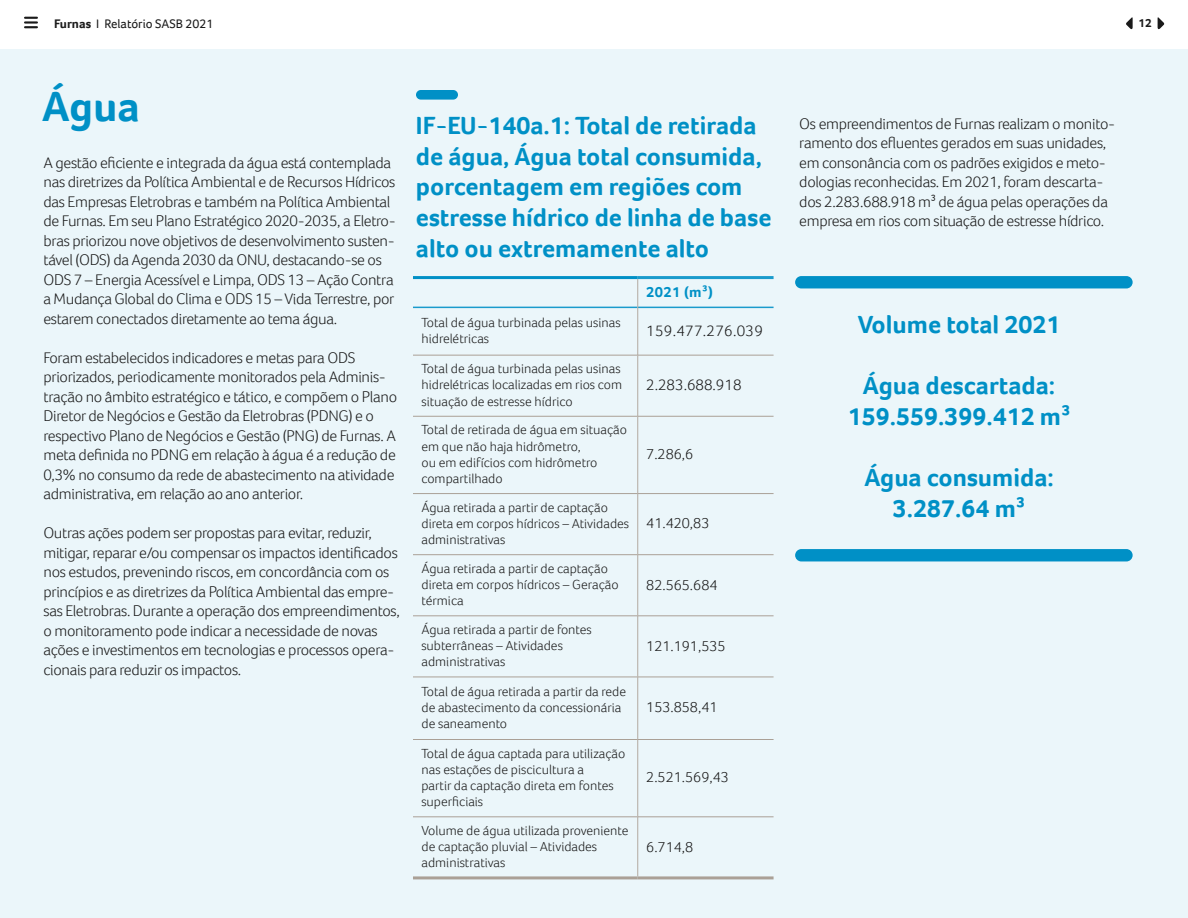
<style>
.page{position:relative;width:1188px;height:918px;background:#ebf6fa}
.page>*{position:absolute;margin:0;border:0;box-sizing:border-box;transform-origin:0 0}
.t1{font:700 43.5px "Foco";color:#0090c6}
.t2{font:700 25.5px/30.6px "Foco";color:#0090c6;text-align:center}
.t3{font:300 15.75px/19.5px "Foco";letter-spacing:-.02em;color:#1a1a1a}
.t4{font:300 15.75px "Foco";letter-spacing:.02em;color:#1a1a1a}
.t5{font:300 15.75px "Foco";color:#1a1a1a}
.t6{font:300 15px "Foco";color:#1a1a1a}
.t7{font:700 15px "Foco";letter-spacing:.025em;color:#0090c6}
.t8{font:300 13.5px/16.2px "Foco";color:#1a1a1a}
.t9{font:12.75px "Foco";color:#1a1a1a}
.t10{font:700 12px "Foco";color:#1a1a1a}
.s1{font-weight:700}
</style>
<div class="page">
<div style="left:416px;top:90px;width:42px;height:10px;background:#0090c6;border-radius:5px"></div>
<hr style="left:413px;top:307px;width:225px;height:1px;background:#1a9bcc">
<hr style="left:638px;top:307px;width:136px;height:1px;background:#1a9bcc">
<hr style="left:413px;top:276px;width:225px;height:3px;background:#0090c6">
<hr style="left:638px;top:276px;width:136px;height:3px;background:#1a9bcc">
<hr style="left:413px;top:817px;width:225px;height:1px;background:#aaa096">
<hr style="left:638px;top:817px;width:136px;height:1px;background:#aaa096">
<hr style="left:413px;top:876px;width:225px;height:3px;background:#aaa096">
<hr style="left:638px;top:876px;width:136px;height:3px;background:#aaa096">
<svg style="left:637px;top:279px;width:1px;height:28px"></svg>
<hr style="left:637px;top:307px;width:1px;height:48px;background:#b3aaa0">
<hr style="left:413px;top:355px;width:225px;height:1px;background:#aaa096">
<hr style="left:638px;top:355px;width:136px;height:1px;background:#aaa096">
<hr style="left:413px;top:416px;width:225px;height:1px;background:#aaa096">
<hr style="left:638px;top:416px;width:136px;height:1px;background:#aaa096">
<hr style="left:413px;top:493px;width:225px;height:1px;background:#aaa096">
<hr style="left:638px;top:493px;width:136px;height:1px;background:#aaa096">
<hr style="left:413px;top:554px;width:225px;height:1px;background:#aaa096">
<hr style="left:638px;top:554px;width:136px;height:1px;background:#aaa096">
<hr style="left:413px;top:616px;width:225px;height:1px;background:#aaa096">
<hr style="left:638px;top:616px;width:136px;height:1px;background:#aaa096">
<hr style="left:413px;top:677px;width:225px;height:1px;background:#aaa096">
<hr style="left:638px;top:677px;width:136px;height:1px;background:#aaa096">
<hr style="left:413px;top:739px;width:225px;height:1px;background:#aaa096">
<hr style="left:638px;top:739px;width:136px;height:1px;background:#aaa096">
<hr style="left:637px;top:355px;width:1px;height:61px;background:#b3aaa0">
<hr style="left:637px;top:416px;width:1px;height:77px;background:#b3aaa0">
<hr style="left:637px;top:494px;width:1px;height:61px;background:#b3aaa0">
<hr style="left:637px;top:555px;width:1px;height:61px;background:#b3aaa0">
<hr style="left:637px;top:616px;width:1px;height:61px;background:#b3aaa0">
<hr style="left:637px;top:677px;width:1px;height:62px;background:#b3aaa0">
<hr style="left:637px;top:740px;width:1px;height:77px;background:#b3aaa0">
<hr style="left:637px;top:817px;width:1px;height:59px;background:#b3aaa0">
<div style="left:795px;top:549px;width:338px;height:12px;background:#0090c6;border-radius:6px"></div>
<div style="left:795px;top:276px;width:338px;height:12px;background:#0090c6;border-radius:6px"></div>
<div style="left:0;top:0;width:1188px;height:49px;background:#fff"></div>
<svg style="left:25px;top:17px;width:12px;height:11px"></svg>
<svg style="left:1126px;top:17px;width:7px;height:13px"></svg>
<svg style="left:1158px;top:17px;width:6px;height:13px"></svg>
<p class="t9" style="left:54px;top:15px;width:161px"><span class="s1">Furnas</span> I Relatório SASB 2021</p>
<p class="t10" style="left:1139px;top:15px;width:15px">12</p>
<h1 class="t1" style="left:42px;top:77px;width:100px">Água</h1>
<p class="t3" style="left:43px;top:153px;width:354px">A gestão eficiente e integrada da água está contemplada nas diretrizes da Política Ambiental e de Recursos Hídricos das Empresas Eletrobras e também na Política Ambiental de Furnas. Em seu Plano Estratégico 2020-2035, a Eletro&shy;bras priorizou nove objetivos de desenvolvimento susten&shy;tável (ODS) da Agenda 2030 da ONU, destacando-se os ODS 7 – Energia Acessível e Limpa, ODS 13 – Ação Contra a Mudança Global do Clima e ODS 15 – Vida Terrestre, por estarem conectados diretamente ao tema água.</p>
<p class="t3" style="left:43px;top:348px;width:355px">Foram estabelecidos indicadores e metas para ODS priorizados, periodicamente monitorados pela Adminis&shy;tração no âmbito estratégico e tático, e compõem o Plano Diretor de Negócios e Gestão da Eletrobras (PDNG) e o respectivo Plano de Negócios e Gestão (PNG) de Furnas. A meta definida no PDNG em relação à água é a redução de 0,3% no consumo da rede de abastecimento na atividade administrativa, em relação ao ano anterior.</p>
<p class="t3" style="left:43px;top:523px;width:358px">Outras ações podem ser propostas para evitar, reduzir, mitigar, reparar e/ou compensar os impactos identificados nos estudos, prevenindo riscos, em concordância com os princípios e as diretrizes da Política Ambiental das empre&shy;sas Eletrobras. Durante a operação dos empreendimentos, o monitoramento pode indicar a necessidade de novas ações e investimentos em tecnologias e processos opera&shy;cionais para reduzir os impactos.</p>
<h2 class="t2" style="left:416px;top:110px;width:357px;text-align:left">IF-EU-140a.1: Total de retirada de água, Água total consumida, porcentagem em regiões com estresse hídrico de linha de base alto ou extremamente alto</h2>
<p class="t3" style="left:799px;top:114px;width:317px">Os empreendimentos de Furnas realizam o monito&shy;ramento dos efluentes gerados em suas unidades, em consonância com os padrões exigidos e meto&shy;dologias reconhecidas. Em 2021, foram descarta&shy;dos 2.283.688.918 m³ de água pelas operações da empresa em rios com situação de estresse hídrico.</p>
<p class="t7" style="left:646px;top:282px;width:68px">2021 (m³)</p>
<p class="t8" style="left:422px;top:314px;width:201px">Total de água turbinada pelas usinas hidrelétricas</p>
<p class="t4" style="left:646px;top:320px;width:118px">159.477.276.039</p>
<p class="t8" style="left:422px;top:360px;width:202px;text-align:justify">Total de água turbinada pelas usinas hidrelétricas localizadas em rios com situação de estresse hídrico</p>
<h2 class="t2" style="left:858px;top:309px;width:204px">Volume total 2021</h2>
<h2 class="t2" style="left:848px;top:370px;width:224px">Água descartada:<br>159.559.399.412 m³</h2>
<h2 class="t2" style="left:864px;top:462px;width:191px">Água consumida:<br>3.287.64 m³</h2>
<p class="t5" style="left:646px;top:374px;width:97px">2.283.688.918</p>
<p class="t8" style="left:422px;top:422px;width:207px">Total de retirada de água em situação em que não haja hidrômetro,<br>ou em edifícios com hidrômetro compartilhado</p>
<p class="t6" style="left:646px;top:444px;width:48px">7.286,6</p>
<p class="t8" style="left:422px;top:499px;width:209px">Água retirada a partir de captação direta em corpos hídricos – Atividades administrativas</p>
<p class="t6" style="left:646px;top:513px;width:65px">41.420,83</p>
<p class="t8" style="left:422px;top:560px;width:199px">Água retirada a partir de captação direta em corpos hídricos – Geração térmica</p>
<p class="t8" style="left:422px;top:621px;width:172px">Água retirada a partir de fontes subterrâneas – Atividades administrativas</p>
<p class="t8" style="left:422px;top:683px;width:206px">Total de água retirada a partir da rede de abastecimento da concessionária de saneamento</p>
<p class="t8" style="left:422px;top:745px;width:205px">Total de água captada para utilização nas estações de piscicultura a<br>partir da captação direta em fontes superficiais</p>
<p class="t8" style="left:422px;top:822px;width:209px">Volume de água utilizada proveniente de captação pluvial – Atividades administrativas</p>
<p class="t6" style="left:646px;top:575px;width:73px">82.565.684</p>
<p class="t6" style="left:646px;top:636px;width:81px">121.191,535</p>
<p class="t6" style="left:646px;top:697px;width:73px">153.858,41</p>
<p class="t6" style="left:646px;top:767px;width:84px">2.521.569,43</p>
<p class="t6" style="left:646px;top:837px;width:48px">6.714,8</p>
</div>
